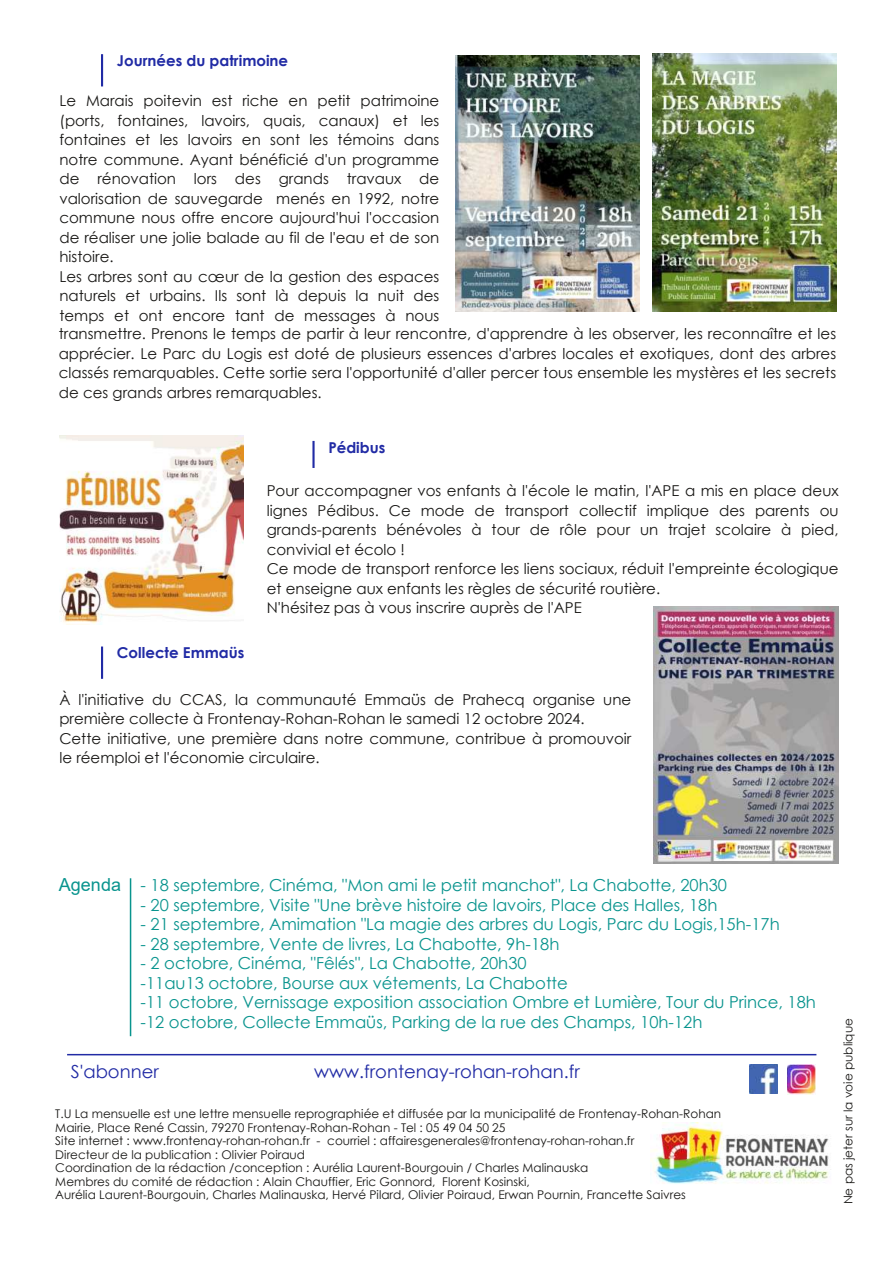
<style>
.page{position:relative;width:893px;height:1263px;background:#fff}
.page>*{position:absolute;margin:0;border:0;box-sizing:border-box;transform-origin:0 0}
.t1{font:18px "Century Gothic";color:#212ba5}
.t2{font:18px "Arial";color:#09948e}
.t3{font:16.5px/19.5px "Century Gothic";color:#09948e}
.t4{font:15px/19.5px "Century Gothic";color:#181715}
.t5{font:700 15px "Century Gothic";color:#212ba5}
.t6{font:12px/13.5px "Century Gothic";color:#181715}
</style>
<div class="page">
<img style="left:788px;top:1064px;width:27px;height:31px">
<img style="left:749px;top:1064px;width:28px;height:29px">
<hr style="left:67px;top:1054px;width:749px;height:1px;background:#212ba5">
<img style="left:651px;top:1123px;width:178px;height:61px">
<hr style="left:130px;top:878px;width:1px;height:158px;background:#09948e">
<hr style="left:312px;top:441px;width:3px;height:27px;background:#212ba5">
<hr style="left:101px;top:54px;width:2px;height:32px;background:#212ba5">
<img style="left:652px;top:54px;width:184px;height:257px">
<img style="left:456px;top:56px;width:184px;height:256px">
<img style="left:654px;top:606px;width:184px;height:258px">
<hr style="left:101px;top:646px;width:2px;height:33px;background:#212ba5">
<img style="left:60px;top:436px;width:183px;height:188px">
<p class="t5" style="left:117px;top:54px;width:173px">Journées du patrimoine</p>
<p class="t4" style="left:59px;top:92px;width:381px">Le Marais poitevin est riche en petit patrimoine (ports, fontaines, lavoirs, quais, canaux) et les fontaines et les lavoirs en sont les témoins dans notre commune. Ayant bénéficié d'un programme de rénovation lors des grands travaux de valorisation de sauvegarde menés en 1992, notre commune nous offre encore aujourd'hui l'occasion de réaliser une jolie balade au fil de l'eau et de son histoire.<br>Les arbres sont au cœur de la gestion des espaces naturels et urbains. Ils sont là depuis la nuit des temps et ont encore tant de messages à nous</p>
<p class="t4" style="left:59px;top:325px;width:779px;text-align:justify">transmettre. Prenons le temps de partir à leur rencontre, d'apprendre à les observer, les reconnaître et les apprécier. Le Parc du Logis est doté de plusieurs essences d'arbres locales et exotiques, dont des arbres classés remarquables. Cette sortie sera l'opportunité d'aller percer tous ensemble les mystères et les secrets de ces grands arbres remarquables.</p>
<p class="t5" style="left:328px;top:441px;width:59px">Pédibus</p>
<p class="t4" style="left:267px;top:482px;width:573px">Pour accompagner vos enfants à l'école le matin, l'APE a mis en place deux lignes Pédibus. Ce mode de transport collectif implique des parents ou grands-parents bénévoles à tour de rôle pour un trajet scolaire à pied, convivial et écolo !<br>Ce mode de transport renforce les liens sociaux, réduit l'empreinte écologique et enseigne aux enfants les règles de sécurité routière.<br>N'hésitez pas à vous inscrire auprès de l'APE</p>
<p class="t5" style="left:117px;top:646px;width:129px">Collecte Emmaüs</p>
<p class="t4" style="left:59px;top:690px;width:573px">À l'initiative du CCAS, la communauté Emmaüs de Prahecq organise une première collecte à Frontenay-Rohan-Rohan le samedi 12 octobre 2024.<br>Cette initiative, une première dans notre commune, contribue à promouvoir le réemploi et l'économie circulaire.</p>
<p class="t2" style="left:59px;top:872px;width:64px">Agenda</p>
<p class="t3" style="left:141px;top:877px;width:588px">- 18 septembre, Cinéma, "Mon ami le petit manchot", La Chabotte, 20h30</p>
<p class="t3" style="left:141px;top:896px;width:578px">- 20 septembre, Visite "Une brève histoire de lavoirs, Place des Halles, 18h</p>
<p class="t3" style="left:141px;top:916px;width:641px">- 21 septembre, Amimation "La magie des arbres du Logis, Parc du Logis,15h-17h</p>
<p class="t3" style="left:141px;top:935px;width:420px">- 28 septembre, Vente de livres, La Chabotte, 9h-18h</p>
<p class="t3" style="left:141px;top:955px;width:677px">- 2 octobre, Cinéma, "Fêlés", La Chabotte, 20h30<br>-11au13 octobre, Bourse aux vétements, La Chabotte<br>-11 octobre, Vernissage exposition association Ombre et Lumière, Tour du Prince, 18h -12 octobre, Collecte Emmaüs, Parking de la rue des Champs, 10h-12h</p>
<p class="t1" style="left:71px;top:1063px;width:90px">S'abonner</p>
<p class="t1" style="left:314px;top:1064px;width:267px">www.frontenay-rohan-rohan.fr</p>
<p class="t6" style="left:55px;top:1108px;width:667px">T.U La mensuelle est une lettre mensuelle reprographiée et diffusée par la municipalité de Frontenay-Rohan-Rohan Mairie, Place René Cassin, 79270 Frontenay-Rohan-Rohan - Tel : 05 49 04 50 25<br>Site internet : www.frontenay-rohan-rohan.fr - courriel : affairesgenerales@frontenay-rohan-rohan.fr<br>Directeur de la publication : Olivier Poiraud<br>Coordination de la rédaction /conception : Aurélia Laurent-Bourgouin / Charles Malinauska<br>Membres du comité de rédaction : Alain Chauffier, Eric Gonnord, Florent Kosinski,<br>Aurélia Laurent-Bourgouin, Charles Malinauska, Hervé Pilard, Olivier Poiraud, Erwan Pournin, Francette Saivres</p>
<p class="t6" style="left:842px;top:1204px;width:188px;rotate:-90deg">Ne pas jeter sur la voie publique</p>
</div>
